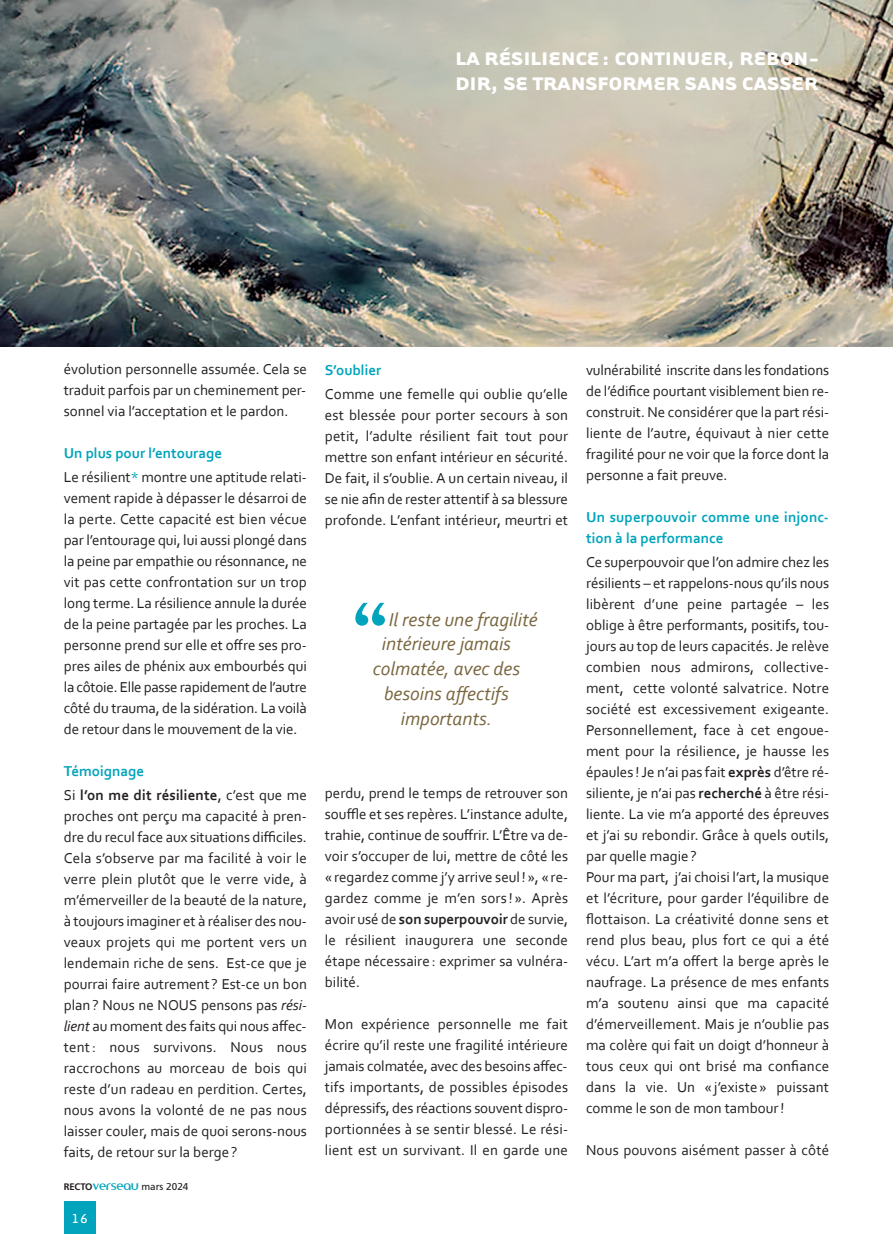
<style>
.page{position:relative;width:893px;height:1234px;background:#fff}
.page>*{position:absolute;margin:0;border:0;box-sizing:border-box;transform-origin:0 0}
.t1{font:700 21px/25.2px "Tarzana Wide";color:#fff}
.t2{font:italic 19.5px "Corbel";color:#7a6740}
.t3{font:15px/21px "Corbel";color:#231f20;text-align:justify}
.t4{font:700 15px/21px "Corbel";color:#01a4bc}
.t5{font:15px "Tarzana Wide";color:#fff}
.t6{font:9.9px "Frutiger";color:#231f20}
.s1{color:#01a4bc}
.s2{font-weight:700}
.s3{font-style:italic}
.s4{font-weight:700;font-size:9.45px}
.s5{font-family:"Amerika Sans";font-size:12.9px;color:#01a4bc}
.s6{font-family:"Amerika Sans";font-size:13.35px;color:#01a4bc}
</style>
<div class="page">
<div style="left:64px;top:1201px;width:32px;height:32px;background:#01a4bc"></div>
<img style="left:0;top:0;width:893px;height:346px">
<svg style="left:355px;top:602px;width:30px;height:23px"></svg>
<p class="t1" style="left:455px;top:48px;width:366px">LA RÉSILIENCE : CONTINUER, REBON-<br>DIR, SE TRANSFORMER SANS CASSER</p>
<p class="t3" style="left:64px;top:358px;width:245px">évolution personnelle assumée. Cela se traduit parfois par un cheminement per&shy;sonnel via l’acceptation et le pardon.</p>
<p class="t4" style="left:64px;top:442px;width:160px">Un plus pour l’entourage</p>
<p class="t3" style="left:64px;top:466px;width:245px">Le résilient<span class="s1">*</span> montre une aptitude relati&shy;vement rapide à dépasser le désarroi de la perte. Cette capacité est bien vécue par l’entourage qui, lui aussi plongé dans la peine par empathie ou résonnance, ne vit pas cette confrontation sur un trop long terme. La résilience annule la durée de la peine partagée par les proches. La personne prend sur elle et offre ses pro&shy;pres ailes de phénix aux embourbés qui la côtoie. Elle passe rapidement de l’autre côté du trauma, de la sidération. La voilà de retour dans le mouvement de la vie.</p>
<p class="t4" style="left:64px;top:760px;width:82px">Témoignage</p>
<p class="t3" style="left:64px;top:784px;width:245px">Si <span class="s2">l’on me dit résiliente</span>, c’est que me proches ont perçu ma capacité à pren&shy;dre du recul face aux situations difficiles.<br>Cela s’observe par ma facilité à voir le verre plein plutôt que le verre vide, à m’émerveiller de la beauté de la nature, à toujours imaginer et à réaliser des nou&shy;veaux projets qui me portent vers un lendemain riche de sens. Est-ce que je pourrai faire autrement ? Est-ce un bon plan ? Nous ne NOUS pensons pas <span class="s3">rési&shy;lient</span> au moment des faits qui nous affec&shy;tent : nous survivons. Nous nous raccrochons au morceau de bois qui reste d’un radeau en perdition. Certes, nous avons la volonté de ne pas nous laisser couler, mais de quoi serons-nous faits, de retour sur la berge ?</p>
<p class="t6" style="left:64px;top:1181px;width:126px"><span class="s4">RECTO</span><span class="s5">v</span><span class="s6">erseau</span> mars 2024</p>
<p class="t5" style="left:71px;top:1212px;width:18px">16</p>
<p class="t4" style="left:325px;top:359px;width:58px">S’oublier</p>
<p class="t3" style="left:325px;top:383px;width:245px">Comme une femelle qui oublie qu’elle est blessée pour porter secours à son petit, l’adulte résilient fait tout pour mettre son enfant intérieur en sécurité.<br>De fait, il s’oublie. A un certain niveau, il se nie afin de rester attentif à sa blessure profonde. L’enfant intérieur, meurtri et</p>
<p class="t2" style="left:389px;top:607px;width:150px">Il reste une fragilité</p>
<p class="t2" style="left:382px;top:631px;width:131px">intérieure jamais</p>
<p class="t2" style="left:373px;top:656px;width:149px">colmatée, avec des</p>
<p class="t2" style="left:384px;top:681px;width:126px">besoins affectifs</p>
<p class="t2" style="left:401px;top:706px;width:93px">importants.</p>
<p class="t3" style="left:325px;top:782px;width:245px">perdu, prend le temps de retrouver son souffle et ses repères. L’instance adulte, trahie, continue de souffrir. L’Être va de&shy;voir s’occuper de lui, mettre de côté les « regardez comme j’y arrive seul ! », « re&shy;gardez comme je m’en sors ! ». Après avoir usé de <span class="s2">son superpouvoir</span> de survie, le résilient inaugurera une seconde étape nécessaire : exprimer sa vulnéra&shy;bilité.</p>
<p class="t3" style="left:325px;top:1013px;width:245px">Mon expérience personnelle me fait écrire qu’il reste une fragilité intérieure jamais colmatée, avec des besoins affec&shy;tifs importants, de possibles épisodes dépressifs, des réactions souvent dispro&shy;portionnées à se sentir blessé. Le rési&shy;lient est un survivant. Il en garde une</p>
<p class="t3" style="left:586px;top:359px;width:245px">vulnérabilité inscrite dans les fondations de l’édifice pourtant visiblement bien re&shy;construit. Ne considérer que la part rési&shy;liente de l’autre, équivaut à nier cette fragilité pour ne voir que la force dont la personne a fait preuve.</p>
<p class="t4" style="left:586px;top:506px;width:244px">Un superpouvoir comme une injonc&shy;tion à la performance</p>
<p class="t3" style="left:586px;top:551px;width:245px">Ce superpouvoir que l’on admire chez les résilients – et rappelons-nous qu’ils nous libèrent d’une peine partagée – les oblige à être performants, positifs, tou&shy;jours au top de leurs capacités. Je relève combien nous admirons, collective&shy;ment, cette volonté salvatrice. Notre société est excessivement exigeante.<br>Personnellement, face à cet engoue&shy;ment pour la résilience, je hausse les épaules ! Je n’ai pas fait <span class="s2">exprès</span> d’être ré&shy;siliente, je n’ai pas <span class="s2">recherché</span> à être rési&shy;liente. La vie m’a apporté des épreuves et j’ai su rebondir. Grâce à quels outils, par quelle magie ?</p>
<p class="t3" style="left:586px;top:866px;width:245px">Pour ma part, j’ai choisi l’art, la musique et l’écriture, pour garder l’équilibre de flottaison. La créativité donne sens et rend plus beau, plus fort ce qui a été vécu. L’art m’a offert la berge après le naufrage. La présence de mes enfants m’a soutenu ainsi que ma capacité d’émerveillement. Mais je n’oublie pas ma colère qui fait un doigt d’honneur à tous ceux qui ont brisé ma confiance dans la vie. Un « j’existe » puissant comme le son de mon tambour !</p>
<p class="t3" style="left:586px;top:1139px;width:245px">Nous pouvons aisément passer à côté</p>
</div>
